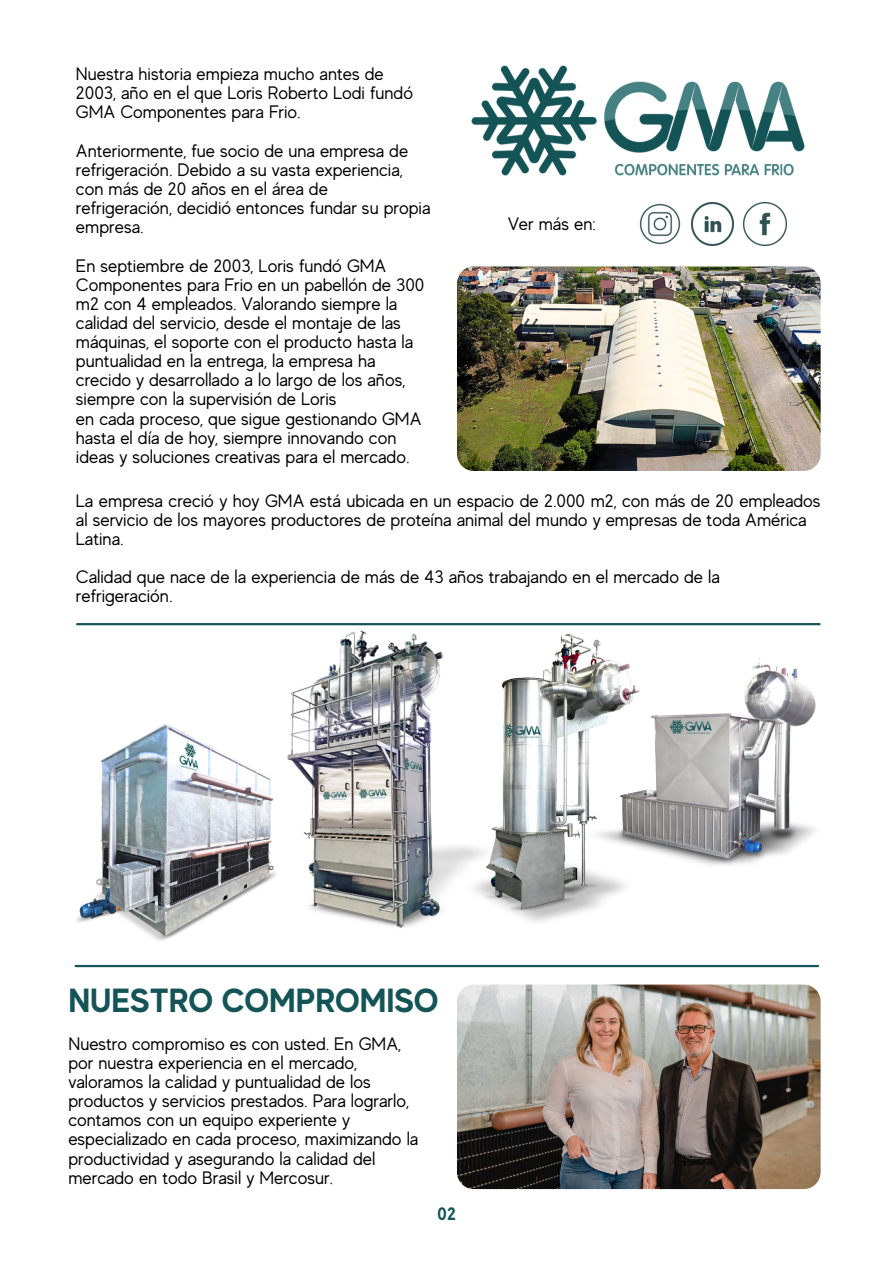
<style>
.page{position:relative;width:893px;height:1264px;background:#fff}
.page>*{position:absolute;margin:0;border:0;box-sizing:border-box;transform-origin:0 0}
.t1{font:700 33.45px "MADE Evolve Sans";color:#155456}
.t2{font:18px/19.2px "MADE Evolve Sans";color:#000}
.t3{font:700 18px "MADE Evolve Sans";color:#155456}
</style>
<div class="page">
<img style="left:471px;top:65px;width:334px;height:138px">
<img style="left:457px;top:266px;width:363px;height:205px;border-radius:17px">
<img style="left:457px;top:984px;width:363px;height:205px;border-radius:17px">
<hr style="left:77px;top:623px;width:742px;height:2px;background:#155456">
<hr style="left:76px;top:964px;width:742px;height:3px;background:#155456">
<img style="left:666px;top:657px;width:150px;height:208px">
<img style="left:513px;top:625px;width:153px;height:297px">
<img style="left:76px;top:724px;width:200px;height:217px">
<img style="left:281px;top:625px;width:232px;height:303px">
<img style="left:639px;top:203px;width:42px;height:42px">
<img style="left:691px;top:203px;width:42px;height:43px">
<img style="left:743px;top:203px;width:43px;height:43px">
<p class="t2" style="left:76px;top:64px;width:309px">Nuestra historia empieza mucho antes de</p>
<p class="t2" style="left:76px;top:84px;width:338px">2003, año en el que Loris Roberto Lodi fundó</p>
<p class="t2" style="left:76px;top:103px;width:226px">GMA Componentes para Frio.</p>
<p class="t2" style="left:76px;top:141px;width:334px">Anteriormente, fue socio de una empresa de</p>
<p class="t2" style="left:76px;top:160px;width:328px">refrigeración. Debido a su vasta experiencia,</p>
<p class="t2" style="left:76px;top:179px;width:253px">con más de 20 años en el área de</p>
<p class="t2" style="left:76px;top:198px;width:356px">refrigeración, decidió entonces fundar su propia</p>
<p class="t2" style="left:76px;top:217px;width:69px">empresa.</p>
<p class="t2" style="left:76px;top:256px;width:312px">En septiembre de 2003, Loris fundó GMA</p>
<p class="t2" style="left:76px;top:275px;width:350px">Componentes para Frio en un pabellón de 300</p>
<p class="t2" style="left:76px;top:294px;width:323px">m2 con 4 empleados. Valorando siempre la</p>
<p class="t2" style="left:76px;top:313px;width:326px">calidad del servicio, desde el montaje de las</p>
<p class="t2" style="left:76px;top:332px;width:339px">máquinas, el soporte con el producto hasta la</p>
<p class="t2" style="left:76px;top:351px;width:301px">puntualidad en la entrega, la empresa ha</p>
<p class="t2" style="left:76px;top:370px;width:331px">crecido y desarrollado a lo largo de los años,</p>
<p class="t2" style="left:76px;top:390px;width:262px">siempre con la supervisión de Loris</p>
<p class="t2" style="left:76px;top:409px;width:347px">en cada proceso, que sigue gestionando GMA</p>
<p class="t2" style="left:76px;top:428px;width:322px">hasta el día de hoy, siempre innovando con</p>
<p class="t2" style="left:76px;top:447px;width:335px">ideas y soluciones creativas para el mercado.</p>
<p class="t2" style="left:508px;top:214px;width:90px">Ver más en:</p>
<p class="t2" style="left:76px;top:491px;width:746px">La empresa creció y hoy GMA está ubicada en un espacio de 2.000 m2, con más de 20 empleados al servicio de los mayores productores de proteína animal del mundo y empresas de toda América</p>
<p class="t2" style="left:76px;top:529px;width:49px">Latina.</p>
<p class="t2" style="left:76px;top:567px;width:645px">Calidad que nace de la experiencia de más de 43 años trabajando en el mercado de la</p>
<p class="t2" style="left:76px;top:587px;width:98px">refrigeración.</p>
<p class="t1" style="left:68px;top:981px;width:372px">NUESTRO COMPROMISO</p>
<p class="t2" style="left:68px;top:1034px;width:334px">Nuestro compromiso es con usted. En GMA,</p>
<p class="t2" style="left:68px;top:1053px;width:290px">por nuestra experiencia en el mercado,</p>
<p class="t2" style="left:68px;top:1072px;width:304px">valoramos la calidad y puntualidad de los</p>
<p class="t2" style="left:68px;top:1091px;width:342px">productos y servicios prestados. Para lograrlo,</p>
<p class="t2" style="left:68px;top:1110px;width:283px">contamos con un equipo experiente y</p>
<h1 class="t2" style="left:68px;top:1129px;width:351px">especializado en cada proceso, maximizando la</h1>
<p class="t2" style="left:68px;top:1148px;width:308px">productividad y asegurando la calidad del</p>
<p class="t2" style="left:68px;top:1167px;width:266px">mercado en todo Brasil y Mercosur.</p>
<p class="t3" style="left:437px;top:1203px;width:20px">02</p>
</div>
